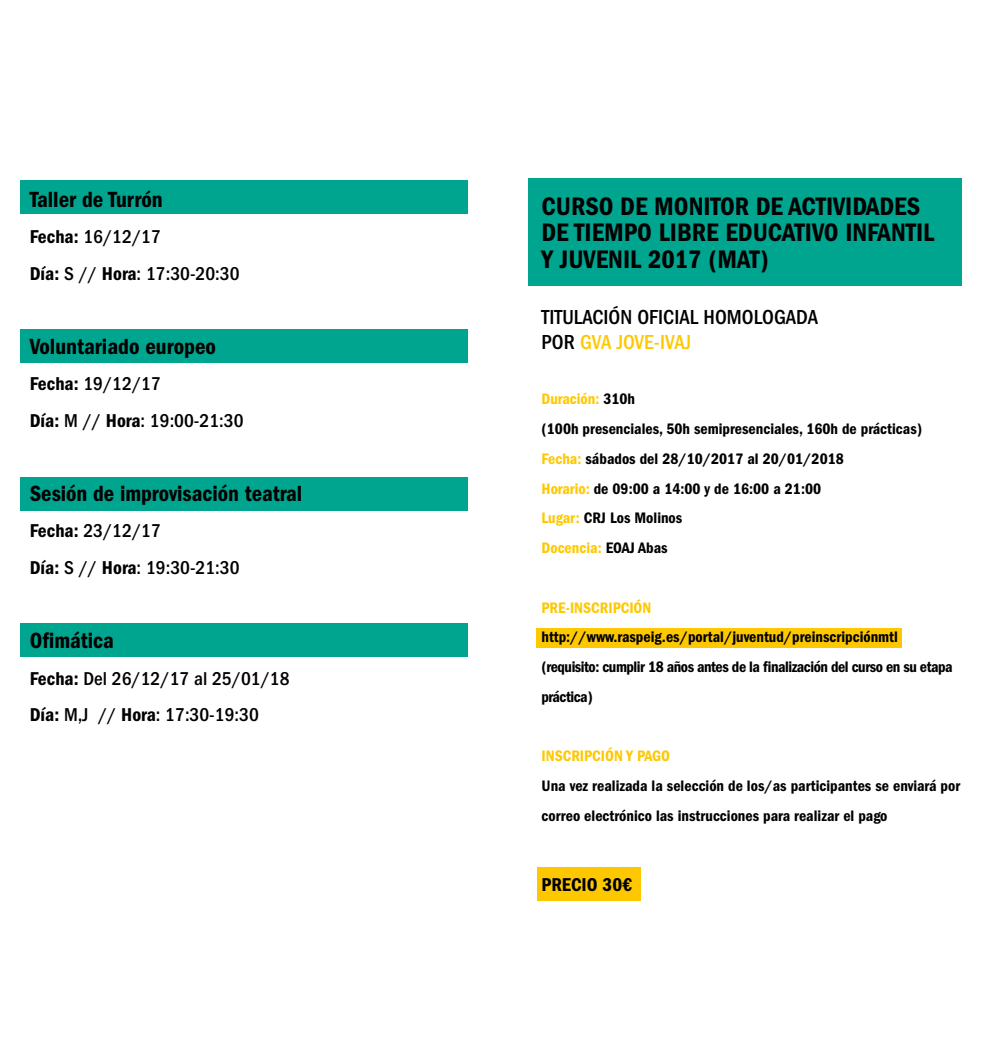
<style>
.page{position:relative;width:993px;height:1042px;background:#fff}
.page>*{position:absolute;margin:0;border:0;box-sizing:border-box;transform-origin:0 0}
.t1{font:26.25px/26.8px "ITC Franklin Gothic Std Dm Cd";color:#020203}
.t2{font:22.75px "ITC Franklin Gothic Std Dm Cd";color:#000}
.t3{font:500 condensed 21px/25.2px "ITC Franklin Gothic Std";color:#000}
.t4{font:500 condensed 19.25px/36.8px "ITC Franklin Gothic Std";color:#000}
.t5{font:19.25px "ITC Franklin Gothic Std Dm Cd";color:#000}
.t6{font:15.75px/29.8px "ITC Franklin Gothic Std Dm Cd";color:#000}
.t7{font:15.75px/29.8px "ITC Franklin Gothic Std Dm Cd";letter-spacing:-.03em;color:#000}
.t8{font:15.75px "ITC Franklin Gothic Std Dm Cd";color:#fec800}
.s1{font-family:"ITC Franklin Gothic Std Dm Cd";font-weight:400;font-stretch:normal}
.s2{color:#fec800}
</style>
<div class="page">
<div style="left:20px;top:329px;width:447px;height:34px;background:#00a590"></div>
<div style="left:20px;top:181px;width:447px;height:33px;background:#00a590"></div>
<div style="left:20px;top:477px;width:447px;height:33px;background:#00a590"></div>
<div style="left:20px;top:623px;width:447px;height:34px;background:#00a590"></div>
<div style="left:527px;top:178px;width:434px;height:107px;background:#00a590"></div>
<div style="left:536px;top:628px;width:365px;height:20px;background:#fec800"></div>
<div style="left:536px;top:867px;width:104px;height:34px;background:#fec800"></div>
<h2 class="t2" style="left:30px;top:186px;width:134px">Taller de Turrón</h2>
<p class="t4" style="left:30px;top:219px;width:211px"><span class="s1">Fecha:</span> 16/12/17<br><span class="s1">Día:</span> S // <span class="s1">Hora</span>: 17:30-20:30</p>
<h2 class="t2" style="left:30px;top:333px;width:188px">Voluntariado europeo</h2>
<p class="t4" style="left:30px;top:366px;width:215px"><span class="s1">Fecha:</span> 19/12/17<br><span class="s1">Día:</span> M // <span class="s1">Hora</span>: 19:00-21:30</p>
<h2 class="t2" style="left:30px;top:480px;width:274px">Sesión de improvisación teatral</h2>
<p class="t4" style="left:30px;top:513px;width:211px"><span class="s1">Fecha:</span> 23/12/17<br><span class="s1">Día:</span> S // <span class="s1">Hora</span>: 19:30-21:30</p>
<h2 class="t2" style="left:30px;top:627px;width:86px">Ofimática</h2>
<p class="t4" style="left:30px;top:660px;width:261px"><span class="s1">Fecha:</span> Del 26/12/17 al 25/01/18<br><span class="s1">Día:</span> M,J // <span class="s1">Hora</span>: 17:30-19:30</p>
<h1 class="t1" style="left:541px;top:193px;width:394px">CURSO DE MONITOR DE ACTIVIDADES<br>DE TIEMPO LIBRE EDUCATIVO INFANTIL<br>Y JUVENIL 2017 (MAT)</h1>
<h3 class="t3" style="left:541px;top:305px;width:278px">TITULACIÓN OFICIAL HOMOLOGADA<br>POR <span class="s2">GVA JOVE-IVAJ</span></h3>
<p class="t6" style="left:541px;top:384px;width:382px"><span class="s2">Duración:</span> 310h<br>(100h presenciales, 50h semipresenciales, 160h de prácticas)<br><span class="s2">Fecha:</span> sábados del 28/10/2017 al 20/01/2018<br><span class="s2">Horario:</span> de 09:00 a 14:00 y de 16:00 a 21:00<br><span class="s2">Lugar:</span> CRJ Los Molinos<br><span class="s2">Docencia:</span> EOAJ Abas</p>
<p class="t8" style="left:541px;top:598px;width:111px">PRE-INSCRIPCIÓN</p>
<p class="t7" style="left:541px;top:622px;width:412px">http://www.raspeig.es/portal/juventud/preinscripciónmtl (requisito: cumplir 18 años antes de la finalización del curso en su etapa práctica)</p>
<p class="t8" style="left:541px;top:747px;width:130px">INSCRIPCIÓN Y PAGO</p>
<p class="t6" style="left:541px;top:771px;width:420px">Una vez realizada la selección de los/as participantes se enviará por correo electrónico las instrucciones para realizar el pago</p>
<p class="t5" style="left:541px;top:873px;width:92px">PRECIO 30€</p>
</div>
